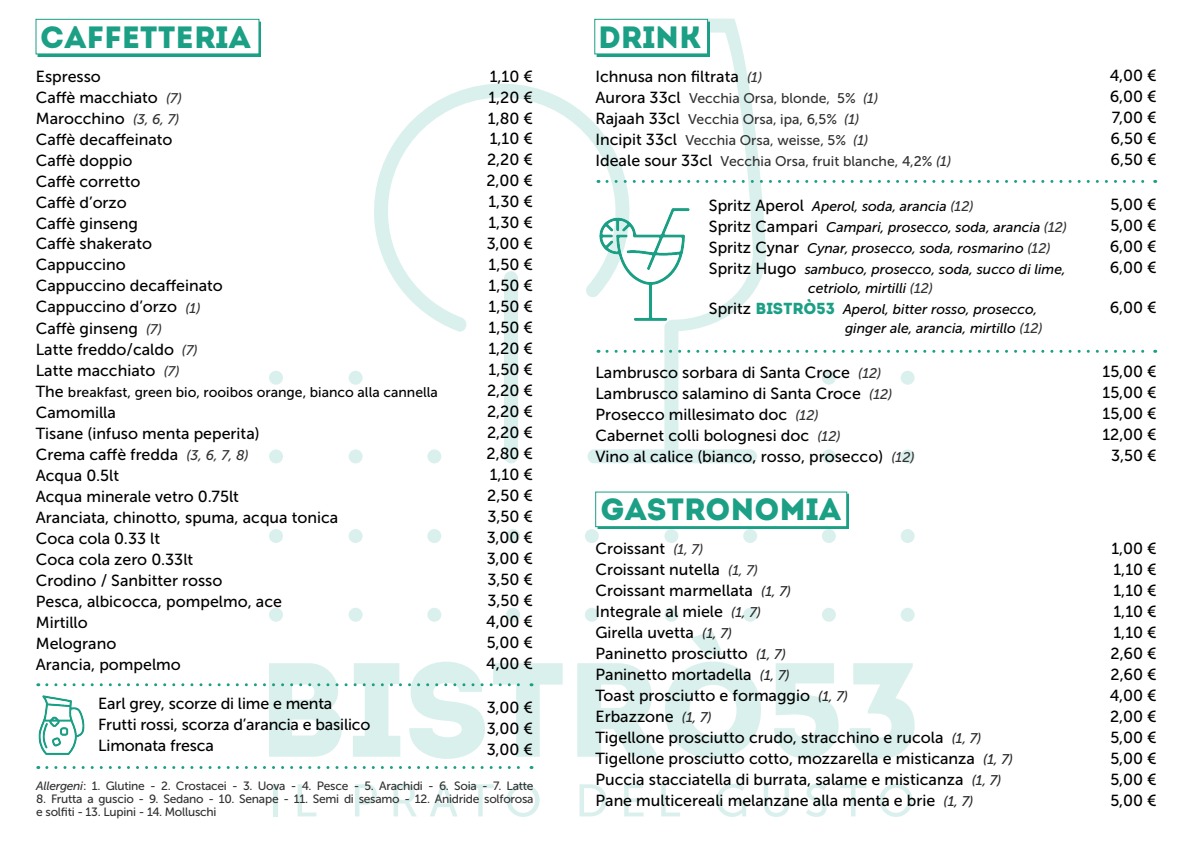
<style>
.page{position:relative;width:1191px;height:842px;background:#fff}
.page>*{position:absolute;margin:0;border:0;box-sizing:border-box;transform-origin:0 0}
.t1{font:30.8px "Intro";color:#1b9f85}
.t2{font:16px/21px "Museo Sans 500";color:#000}
.t3{font:italic 14px/21px "Museo Sans 500";color:#000}
.t4{font:14px/21px "Museo Sans 500";color:#323232}
.t5{font:14px "Museo Sans 500";color:#000}
.t6{font:12px/13px "Museo Sans 500";letter-spacing:-.02em;color:#323232}
.s1{font-style:italic;font-size:14px;color:#323232}
.s2{font-size:16px}
.s3{font-style:italic}
.s4{font-size:16px;color:#000}
.s5{font-style:normal;font-size:16px}
.s6{color:#323232}
.s7{font-family:"Intro";font-style:normal;font-size:16px;color:#1b9f85}
.s8{font-style:italic;font-size:14px;color:#282828}
</style>
<div class="page">
<div style="left:348px;top:371px;width:14px;height:14px;background:#daf0ec;border-radius:50%"></div>
<div style="left:822px;top:371px;width:14px;height:14px;background:#daf0ec;border-radius:50%"></div>
<div style="left:348px;top:449px;width:14px;height:14px;background:#daf0ec;border-radius:50%"></div>
<div style="left:427px;top:449px;width:14px;height:14px;background:#daf0ec;border-radius:50%"></div>
<div style="left:822px;top:449px;width:14px;height:14px;background:#daf0ec;border-radius:50%"></div>
<div style="left:348px;top:529px;width:14px;height:14px;background:#daf0ec;border-radius:50%"></div>
<div style="left:427px;top:529px;width:14px;height:14px;background:#daf0ec;border-radius:50%"></div>
<div style="left:506px;top:529px;width:14px;height:14px;background:#daf0ec;border-radius:50%"></div>
<div style="left:585px;top:529px;width:14px;height:14px;background:#daf0ec;border-radius:50%"></div>
<div style="left:664px;top:529px;width:14px;height:14px;background:#daf0ec;border-radius:50%"></div>
<div style="left:743px;top:529px;width:14px;height:14px;background:#daf0ec;border-radius:50%"></div>
<div style="left:822px;top:529px;width:14px;height:14px;background:#daf0ec;border-radius:50%"></div>
<div style="left:348px;top:608px;width:14px;height:14px;background:#daf0ec;border-radius:50%"></div>
<div style="left:269px;top:371px;width:14px;height:14px;background:#daf0ec;border-radius:50%"></div>
<div style="left:269px;top:449px;width:14px;height:14px;background:#daf0ec;border-radius:50%"></div>
<div style="left:269px;top:529px;width:14px;height:14px;background:#daf0ec;border-radius:50%"></div>
<div style="left:269px;top:608px;width:14px;height:14px;background:#daf0ec;border-radius:50%"></div>
<div style="left:900px;top:371px;width:14px;height:14px;background:#daf0ec;border-radius:50%"></div>
<div style="left:900px;top:449px;width:14px;height:14px;background:#daf0ec;border-radius:50%"></div>
<div style="left:900px;top:529px;width:14px;height:14px;background:#daf0ec;border-radius:50%"></div>
<div style="left:900px;top:608px;width:14px;height:14px;background:#daf0ec;border-radius:50%"></div>
<div style="left:427px;top:608px;width:14px;height:14px;background:#daf0ec;border-radius:50%"></div>
<div style="left:506px;top:608px;width:14px;height:14px;background:#daf0ec;border-radius:50%"></div>
<div style="left:585px;top:608px;width:14px;height:14px;background:#daf0ec;border-radius:50%"></div>
<div style="left:664px;top:608px;width:14px;height:14px;background:#daf0ec;border-radius:50%"></div>
<div style="left:743px;top:608px;width:14px;height:14px;background:#daf0ec;border-radius:50%"></div>
<div style="left:822px;top:608px;width:14px;height:14px;background:#daf0ec;border-radius:50%"></div>
<svg style="left:587px;top:19px;width:179px;height:444px"></svg>
<svg style="left:849px;top:663px;width:65px;height:96px"></svg>
<svg style="left:774px;top:663px;width:64px;height:96px"></svg>
<svg style="left:577px;top:631px;width:184px;height:128px"></svg>
<svg style="left:467px;top:784px;width:27px;height:32px"></svg>
<svg style="left:297px;top:784px;width:19px;height:32px"></svg>
<svg style="left:430px;top:784px;width:27px;height:32px"></svg>
<svg style="left:806px;top:784px;width:20px;height:33px"></svg>
<svg style="left:355px;top:784px;width:22px;height:32px"></svg>
<svg style="left:506px;top:784px;width:33px;height:33px"></svg>
<svg style="left:579px;top:784px;width:27px;height:32px"></svg>
<svg style="left:716px;top:784px;width:30px;height:33px"></svg>
<svg style="left:764px;top:784px;width:25px;height:33px"></svg>
<svg style="left:840px;top:784px;width:26px;height:32px"></svg>
<svg style="left:879px;top:784px;width:33px;height:33px"></svg>
<svg style="left:661px;top:784px;width:19px;height:32px"></svg>
<div style="left:273px;top:784px;width:5px;height:32px;background:#daf0ec"></div>
<svg style="left:393px;top:784px;width:24px;height:32px"></svg>
<svg style="left:624px;top:784px;width:19px;height:32px"></svg>
<div style="left:504px;top:271px;width:14px;height:192px;background:#daf0ec;border-radius:7px"></div>
<svg style="left:374px;top:79px;width:257px;height:253px"></svg>
<div style="left:38px;top:21px;width:223px;height:35px;background:#1b9f85"></div>
<div style="left:36px;top:19px;width:223px;height:35px;background:#fff;border:1px solid #1b9f85"></div>
<div style="left:596px;top:21px;width:113px;height:35px;background:#1b9f85"></div>
<div style="left:594px;top:19px;width:113px;height:35px;background:#fff;border:1px solid #1b9f85"></div>
<div style="left:597px;top:494px;width:252px;height:35px;background:#1b9f85"></div>
<div style="left:595px;top:492px;width:252px;height:35px;background:#fff;border:1px solid #1b9f85"></div>
<img style="left:595px;top:204px;width:98px;height:121px">
<img style="left:38px;top:695px;width:9px;height:60px">
<svg style="left:607px;top:180px;width:548px;height:3px"></svg>
<svg style="left:607px;top:350px;width:548px;height:3px"></svg>
<svg style="left:47px;top:661px;width:515px;height:108px"></svg>
<h1 class="t1" style="left:40px;top:18px;width:212px">CAFFETTERIA</h1>
<h1 class="t1" style="left:598px;top:19px;width:104px">DRINK</h1>
<p class="t2" style="left:36px;top:66px;width:189px">Espresso<br>Caffè macchiato <span class="s1">(7)<br></span>Marocchino <span class="s1">(3, 6, 7)<br></span>Caffè decaffeinato<br>Caffè doppio<br>Caffè corretto<br>Caffè d’orzo<br>Caffè ginseng<br>Caffè shakerato<br>Cappuccino<br>Cappuccino decaffeinato<br>Cappuccino d’orzo <span class="s1">(1)<br></span>Caffè ginseng <span class="s1">(7)<br></span>Latte freddo/caldo <span class="s1">(7)<br></span>Latte macchiato <span class="s1">(7)</span></p>
<p class="t5" style="left:36px;top:384px;width:403px"><span class="s2">The</span> breakfast, green bio, rooibos orange, bianco alla cannella</p>
<p class="t2" style="left:36px;top:402px;width:304px">Camomilla<br>Tisane (infuso menta peperita)<br>Crema caffè fredda <span class="s1">(3, 6, 7, 8)<br></span>Acqua 0.5lt<br>Acqua minerale vetro 0.75lt<br>Aranciata, chinotto, spuma, acqua tonica<br>Coca cola 0.33 lt<br>Coca cola zero 0.33lt<br>Crodino / Sanbitter rosso<br>Pesca, albicocca, pompelmo, ace<br>Mirtillo<br>Melograno<br>Arancia, pompelmo</p>
<p class="t2" style="left:98px;top:693px;width:274px">Earl grey, scorze di lime e menta<br>Frutti rossi, scorza d’arancia e basilico<br>Limonata fresca</p>
<p class="t2" style="left:486px;top:66px;width:48px;text-align:justify">1,10 € 1,20 € 1,80 € 1,10 € 2,20 € 2,00 € 1,30 € 1,30 € 3,00 € 1,50 € 1,50 € 1,50 € 1,50 € 1,20 € 1,50 € 2,20 € 2,20 € 2,20 € 2,80 € 1,10 € 2,50 € 3,50 € 3,00 € 3,00 € 3,50 € 3,50 € 4,00 € 5,00 € 4,00 €</p>
<p class="t2" style="left:487px;top:697px;width:48px;text-align:justify">3,00 € 3,00 € 3,00 €</p>
<p class="t6" style="left:36px;top:780px;width:499px"><span class="s3">Allergeni</span>: 1. Glutine - 2. Crostacei - 3. Uova - 4. Pesce - 5. Arachidi - 6. Soia - 7. Latte</p>
<p class="t6" style="left:36px;top:793px;width:499px">8. Frutta a guscio - 9. Sedano - 10. Senape - 11. Semi di sesamo - 12. Anidride solforosa e solfiti - 13. Lupini - 14. Molluschi</p>
<p class="t2" style="left:595px;top:66px;width:168px">Ichnusa non filtrata <span class="s1">(1)</span></p>
<p class="t4" style="left:595px;top:87px;width:357px"><span class="s4">Aurora 33cl</span> Vecchia Orsa, blonde, 5% <span class="s3">(1)<br></span><span class="s4">Rajaah 33cl</span> Vecchia Orsa, ipa, 6,5% <span class="s3">(1)<br></span><span class="s4">Incipit 33cl</span> Vecchia Orsa, weisse, 5% <span class="s3">(1)<br></span><span class="s4">Ideale sour 33cl</span> Vecchia Orsa, fruit blanche, 4,2% <span class="s3">(1)</span></p>
<p class="t3" style="left:709px;top:195px;width:360px"><span class="s5">Spritz Aperol</span> Aperol, soda, arancia <span class="s6">(12)<br></span><span class="s5">Spritz Campari</span> Campari, prosecco, soda, arancia <span class="s6">(12)<br></span><span class="s5">Spritz Cynar</span> Cynar, prosecco, soda, rosmarino <span class="s6">(12)<br></span><span class="s5">Spritz Hugo</span> sambuco, prosecco, soda, succo di lime,</p>
<p class="t3" style="left:709px;top:277px;width:330px;text-align:center">cetriolo, mirtilli <span class="s6">(12)<br></span><span class="s5">Spritz</span> <span class="s7">Bistrò53</span> Aperol, bitter rosso, prosecco,</p>
<p class="t3" style="left:845px;top:317px;width:199px">ginger ale, arancia, mirtillo <span class="s6">(12)</span></p>
<p class="t2" style="left:595px;top:362px;width:321px">Lambrusco sorbara di Santa Croce <span class="s1">(12)<br></span>Lambrusco salamino di Santa Croce <span class="s1">(12)<br></span>Prosecco millesimato doc <span class="s1">(12)<br></span>Cabernet colli bolognesi doc <span class="s1">(12)<br></span>Vino al calice (bianco, rosso, prosecco) <span class="s1">(12)</span></p>
<h1 class="t1" style="left:600px;top:491px;width:242px">GASTRONOMIA</h1>
<p class="t2" style="left:595px;top:538px;width:419px">Croissant <span class="s1">(1, 7)<br></span>Croissant nutella <span class="s1">(1, 7)<br></span>Croissant marmellata <span class="s8">(1, 7)<br></span>Integrale al miele <span class="s8">(1, 7)<br></span>Girella uvetta <span class="s8">(1, 7)<br></span>Paninetto prosciutto <span class="s8">(1, 7)<br></span>Paninetto mortadella <span class="s8">(1, 7)<br></span>Toast prosciutto e formaggio <span class="s8">(1, 7)<br></span>Erbazzone <span class="s8">(1, 7)<br></span>Tigellone prosciutto crudo, stracchino e rucola <span class="s8">(1, 7)<br></span>Tigellone prosciutto cotto, mozzarella e misticanza <span class="s8">(1, 7)<br></span>Puccia stacciatella di burrata, salame e misticanza <span class="s8">(1, 7)<br></span>Pane multicereali melanzane alla menta e brie <span class="s8">(1, 7)</span></p>
<p class="t2" style="left:1109px;top:65px;width:48px;text-align:justify">4,00 € 6,00 € 7,00 € 6,50 € 6,50 €</p>
<p class="t2" style="left:1109px;top:194px;width:48px;text-align:justify">5,00 € 5,00 € 6,00 € 6,00 €</p>
<p class="t2" style="left:1109px;top:297px;width:48px">6,00 €</p>
<p class="t2" style="left:1102px;top:361px;width:56px;text-align:center">15,00 €<br>15,00 €<br>15,00 €<br>12,00 €<br>3,50 €</p>
<p class="t2" style="left:1110px;top:538px;width:48px;text-align:justify">1,00 € 1,10 € 1,10 € 1,10 € 1,10 € 2,60 € 2,60 € 4,00 € 2,00 € 5,00 € 5,00 € 5,00 € 5,00 €</p>
</div>
